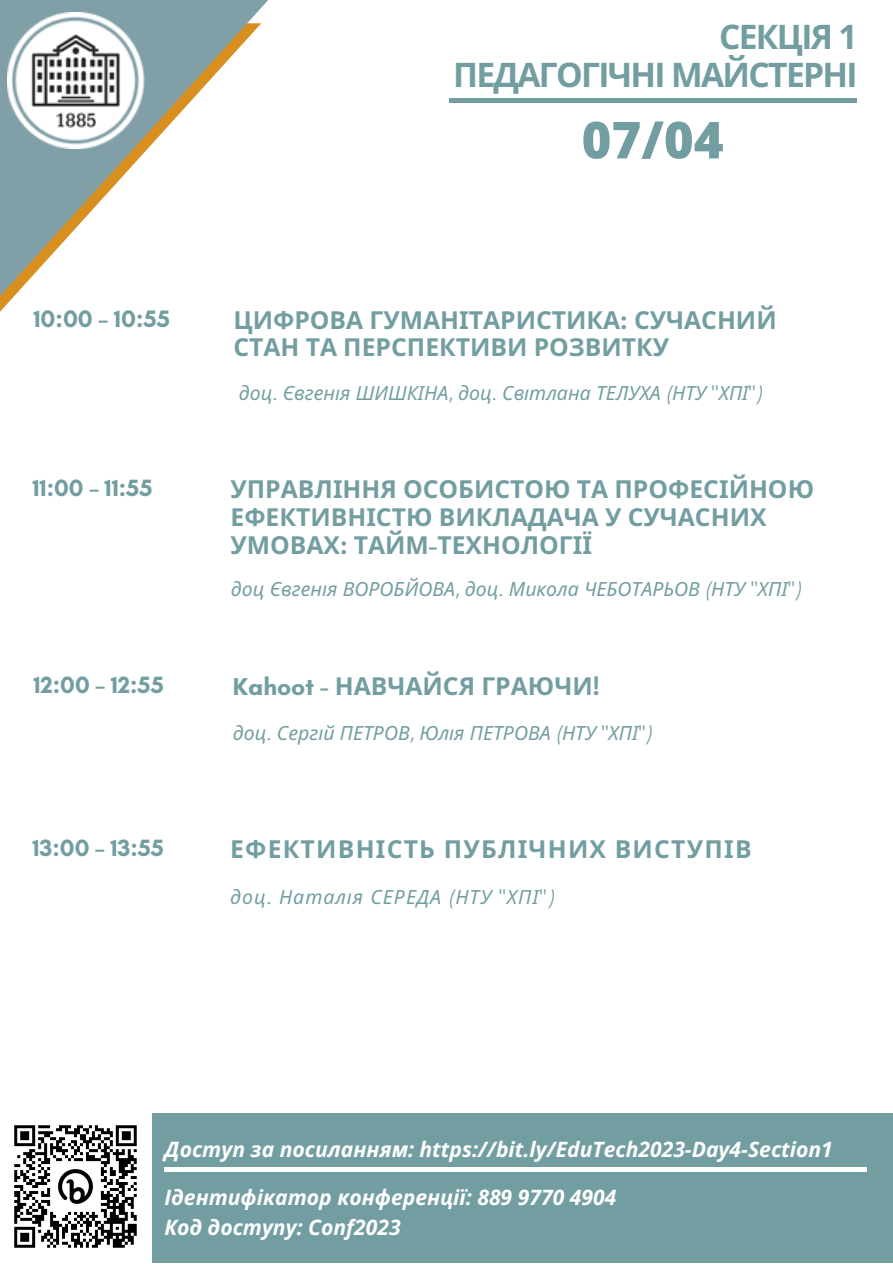
<style>
.page{position:relative;width:893px;height:1264px;background:#fff}
.page>*{position:absolute;margin:0;border:0;box-sizing:border-box;transform-origin:0 0}
.t1{font:800 51px "Open Sans";color:#729ea1}
.t2{font:700 33.6px/38.2px "Open Sans";letter-spacing:-.05em;color:#729ea1;text-align:right}
.t3{font:700 24.75px/28px "Noto Sans";color:#729ea1}
.t4{font:700 24.75px "Noto Sans";letter-spacing:.05em;color:#729ea1}
.t5{font:700 24.3px "Glacial Indifference";color:#729ea1}
.t6{font:700 24px "Glacial Indifference";color:#729ea1}
.t7{font:italic 700 21.15px "Open Sans";color:#fff}
.t8{font:italic 19.5px "Noto Sans";color:#729ea1}
.t9{font:italic 19.5px "Noto Sans";letter-spacing:.05em;color:#729ea1}
.s1{font-family:"Glacial Indifference"}
</style>
<div class="page">
<div style="left:448px;top:98px;width:408px;height:5px;background:#729ea1"></div>
<div style="left:0;top:1113px;width:892px;height:149px;background:#729ea1"></div>
<div style="left:164px;top:1166px;width:703px;height:5px;background:#fff"></div>
<img style="left:0;top:1113px;width:152px;height:149px">
<svg style="left:0;top:0;width:268px;height:312px"></svg>
<img style="left:7px;top:12px;width:144px;height:136px">
<h2 class="t2" style="left:453px;top:16px;width:406px">СЕКЦІЯ 1<br>ПЕДАГОГІЧНІ МАЙСТЕРНІ</h2>
<h1 class="t1" style="left:581px;top:104px;width:143px">07/04</h1>
<p class="t5" style="left:33px;top:303px;width:138px">10:00 – 10:55</p>
<p class="t3" style="left:233px;top:306px;width:544px;line-height:27px">ЦИФРОВА ГУМАНІТАРИСТИКА<span class="s1">:</span> СУЧАСНИЙ<br>СТАН ТА ПЕРСПЕКТИВИ РОЗВИТКУ</p>
<p class="t8" style="left:239px;top:379px;width:524px">доц<span class="s1">.</span> Євгенія ШИШКІНА<span class="s1">,</span> доц<span class="s1">.</span> Світлана ТЕЛУХА <span class="s1">(</span>НТУ <span class="s1">"</span>ХПІ<span class="s1">")</span></p>
<p class="t6" style="left:32px;top:473px;width:121px">11:00 – 11:55</p>
<p class="t3" style="left:230px;top:474px;width:585px">УПРАВЛІННЯ ОСОБИСТОЮ ТА ПРОФЕСІЙНОЮ<br>ЕФЕКТИВНІСТЮ ВИКЛАДАЧА У СУЧАСНИХ<br>УМОВАХ<span class="s1">:</span> ТАЙМ<span class="s1">-</span>ТЕХНОЛОГІЇ</p>
<p class="t8" style="left:231px;top:575px;width:571px">доц Євгенія ВОРОБЙОВА<span class="s1">,</span> доц<span class="s1">.</span> Микола ЧЕБОТАРЬОВ <span class="s1">(</span>НТУ <span class="s1">"</span>ХПІ<span class="s1">")</span></p>
<p class="t6" style="left:33px;top:670px;width:132px">12:00 – 12:55</p>
<p class="t3" style="left:233px;top:671px;width:368px"><span class="s1">Kahoot -</span> НАВЧАЙСЯ ГРАЮЧИ<span class="s1">!</span></p>
<p class="t8" style="left:233px;top:718px;width:420px">доц<span class="s1">.</span> Сергій ПЕТРОВ<span class="s1">,</span> Юлія ПЕТРОВА <span class="s1">(</span>НТУ <span class="s1">"</span>ХПІ<span class="s1">")</span></p>
<p class="t6" style="left:32px;top:833px;width:133px">13:00 – 13:55</p>
<p class="t4" style="left:230px;top:831px;width:523px">ЕФЕКТИВНІСТЬ ПУБЛІЧНИХ ВИСТУПІВ</p>
<p class="t9" style="left:230px;top:883px;width:325px">доц<span class="s1">.</span> Наталія СЕРЕДА <span class="s1">(</span>НТУ <span class="s1">"</span>ХПІ<span class="s1">")</span></p>
<p class="t7" style="left:164px;top:1134px;width:669px">Доступ за посиланням: https://bit.ly/EduTech2023-Day4-Section1</p>
<p class="t7" style="left:164px;top:1182px;width:453px">Ідентифікатор конференції: 889 9770 4904</p>
<p class="t7" style="left:164px;top:1212px;width:238px">Код доступу: Conf2023</p>
</div>
